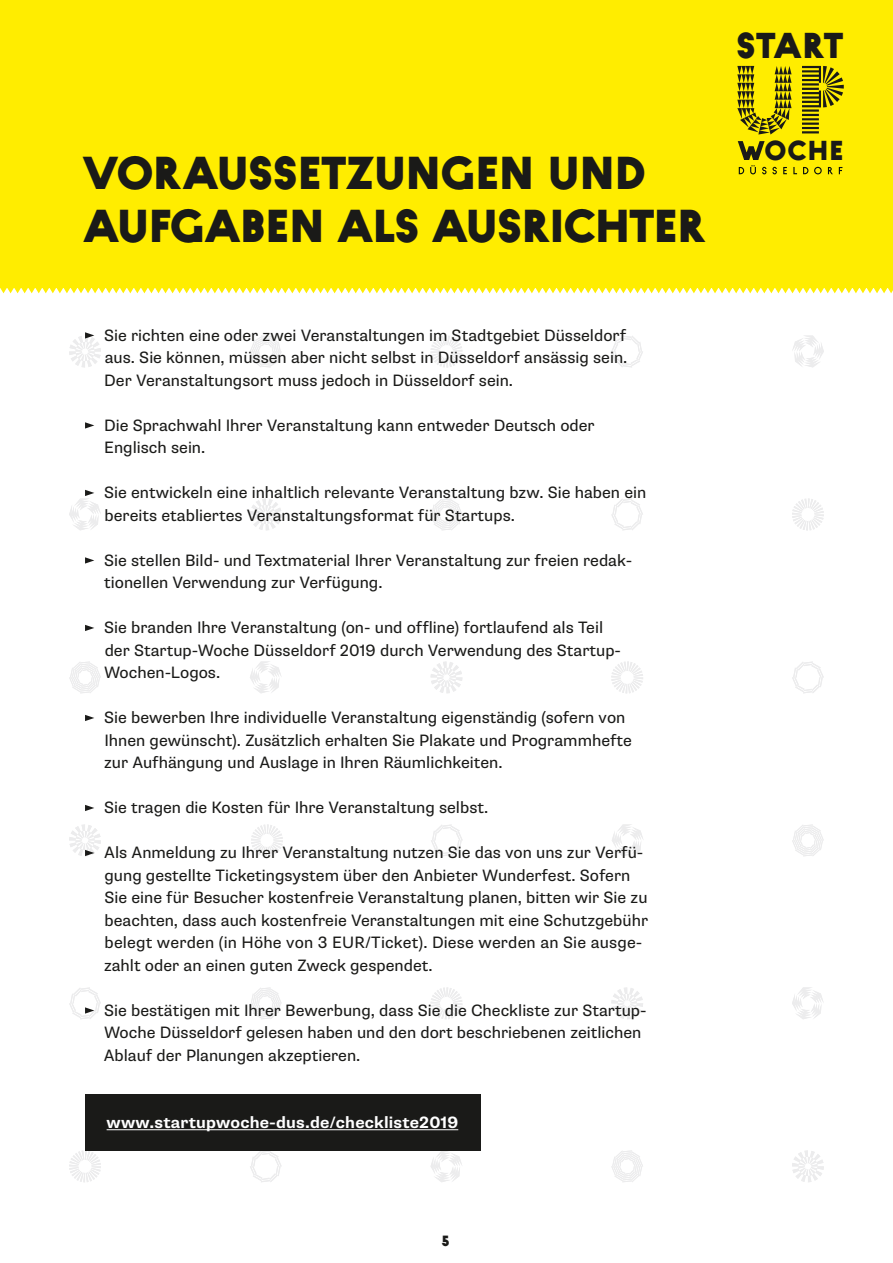
<style>
.page{position:relative;width:893px;height:1263px;background:#fff}
.page>*{position:absolute;margin:0;border:0;box-sizing:border-box;transform-origin:0 0}
.t1{font:700 42px/52.5px "Pattern Blank";letter-spacing:-.01em;color:#1a1a18}
.t2{font:700 32.85px "Pattern Blank";letter-spacing:.005em;color:#1a1a18}
.t3{font:700 24.9px "Pattern Blank";color:#1a1a18}
.t4{font:16.5px/22.5px "Supria Sans";color:#1a1a18}
.t5{font:700 16.5px "Supria Sans";letter-spacing:.01em;color:#fff}
.t6{font:700 13.5px "Pattern Blank";color:#1a1a18}
</style>
<div class="page">
<div style="left:0;top:0;width:893px;height:288px;background:#ffed00"></div>
<svg style="left:0;top:288px;width:893px;height:5px"></svg>
<svg style="left:611px;top:498px;width:32px;height:32px"></svg>
<svg style="left:431px;top:498px;width:31px;height:32px"></svg>
<svg style="left:250px;top:498px;width:32px;height:32px"></svg>
<svg style="left:792px;top:498px;width:32px;height:32px"></svg>
<svg style="left:250px;top:661px;width:31px;height:32px"></svg>
<svg style="left:792px;top:661px;width:32px;height:32px"></svg>
<svg style="left:69px;top:661px;width:32px;height:32px"></svg>
<svg style="left:431px;top:661px;width:31px;height:32px"></svg>
<svg style="left:611px;top:661px;width:32px;height:32px"></svg>
<svg style="left:612px;top:824px;width:31px;height:32px"></svg>
<svg style="left:431px;top:824px;width:32px;height:32px"></svg>
<svg style="left:792px;top:824px;width:32px;height:32px"></svg>
<svg style="left:251px;top:824px;width:32px;height:32px"></svg>
<svg style="left:792px;top:987px;width:31px;height:32px"></svg>
<svg style="left:250px;top:987px;width:32px;height:32px"></svg>
<svg style="left:611px;top:987px;width:32px;height:32px"></svg>
<svg style="left:431px;top:987px;width:31px;height:32px"></svg>
<svg style="left:250px;top:1151px;width:32px;height:31px"></svg>
<svg style="left:431px;top:1151px;width:31px;height:31px"></svg>
<svg style="left:611px;top:1150px;width:32px;height:32px"></svg>
<svg style="left:792px;top:1150px;width:32px;height:32px"></svg>
<svg style="left:69px;top:1150px;width:32px;height:32px"></svg>
<svg style="left:611px;top:336px;width:32px;height:31px"></svg>
<svg style="left:792px;top:336px;width:32px;height:31px"></svg>
<svg style="left:250px;top:336px;width:32px;height:31px"></svg>
<svg style="left:431px;top:336px;width:31px;height:31px"></svg>
<svg style="left:69px;top:332px;width:32px;height:35px"></svg>
<svg style="left:85px;top:422px;width:9px;height:7px"></svg>
<svg style="left:69px;top:490px;width:32px;height:40px"></svg>
<svg style="left:85px;top:557px;width:9px;height:7px"></svg>
<svg style="left:85px;top:625px;width:9px;height:6px"></svg>
<svg style="left:85px;top:715px;width:9px;height:6px"></svg>
<svg style="left:85px;top:805px;width:9px;height:6px"></svg>
<svg style="left:69px;top:824px;width:32px;height:32px"></svg>
<svg style="left:69px;top:987px;width:32px;height:32px"></svg>
<div style="left:85px;top:1095px;width:395px;height:56px;background:#1a1a18"></div>
<hr style="left:107px;top:1129px;width:351px;height:1px;background:#fff">
<svg style="left:737px;top:66px;width:54px;height:69px"></svg>
<svg style="left:802px;top:66px;width:42px;height:67px"></svg>
<svg style="left:738px;top:141px;width:104px;height:33px"></svg>
<h2 class="t2" style="left:736px;top:22px;width:108px">START</h2>
<p class="t1" style="left:83px;top:146px;width:624px">VORAUSSETZUNGEN UND<br>AUFGABEN ALS AUSRICHTER</p>
<h3 class="t3" style="left:765px;top:133px;width:80px">OCHE</h3>
<p class="t4" style="left:104px;top:324px;width:525px;text-align:justify">Sie richten eine oder zwei Veranstaltungen im Stadtgebiet Düsseldorf aus. Sie können, müssen aber nicht selbst in Düsseldorf ansässig sein.<br>Der Veranstaltungsort muss jedoch in Düsseldorf sein.</p>
<p class="t4" style="left:104px;top:414px;width:492px">Die Sprachwahl Ihrer Veranstaltung kann entweder Deutsch oder<br>Englisch sein.</p>
<p class="t4" style="left:104px;top:482px;width:544px">Sie entwickeln eine inhaltlich relevante Veranstaltung bzw. Sie haben ein bereits etabliertes Veranstaltungsformat für Startups.</p>
<p class="t4" style="left:104px;top:549px;width:528px">Sie stellen Bild- und Textmaterial Ihrer Veranstaltung zur freien redak&shy;tionellen Verwendung zur Verfügung.</p>
<p class="t4" style="left:104px;top:617px;width:519px">Sie branden Ihre Veranstaltung (on- und offline) fortlaufend als Teil der Startup-Woche Düsseldorf 2019 durch Verwendung des Startup-<br>Wochen-Logos.</p>
<p class="t4" style="left:104px;top:707px;width:529px">Sie bewerben Ihre individuelle Veranstaltung eigenständig (sofern von<br>Ihnen gewünscht). Zusätzlich erhalten Sie Plakate und Programmhefte zur Aufhängung und Auslage in Ihren Räumlichkeiten.</p>
<p class="t4" style="left:104px;top:797px;width:386px">Sie tragen die Kosten für Ihre Veranstaltung selbst.</p>
<p class="t4" style="left:104px;top:842px;width:546px">Als Anmeldung zu Ihrer Veranstaltung nutzen Sie das von uns zur Verfü&shy;gung gestellte Ticketingsystem über den Anbieter Wunderfest. Sofern Sie eine für Besucher kostenfreie Veranstaltung planen, bitten wir Sie zu beachten, dass auch kostenfreie Veranstaltungen mit eine Schutzgebühr belegt werden (in Höhe von 3 EUR/Ticket). Diese werden an Sie ausge&shy;zahlt oder an einen guten Zweck gespendet.</p>
<p class="t4" style="left:104px;top:999px;width:544px">Sie bestätigen mit Ihrer Bewerbung, dass Sie die Checkliste zur Startup-<br>Woche Düsseldorf gelesen haben und den dort beschriebenen zeitlichen<br>Ablauf der Planungen akzeptieren.</p>
<p class="t5" style="left:107px;top:1113px;width:353px">www.startupwoche-dus.de/checkliste2019</p>
<p class="t6" style="left:442px;top:1231px;width:9px">5</p>
</div>
